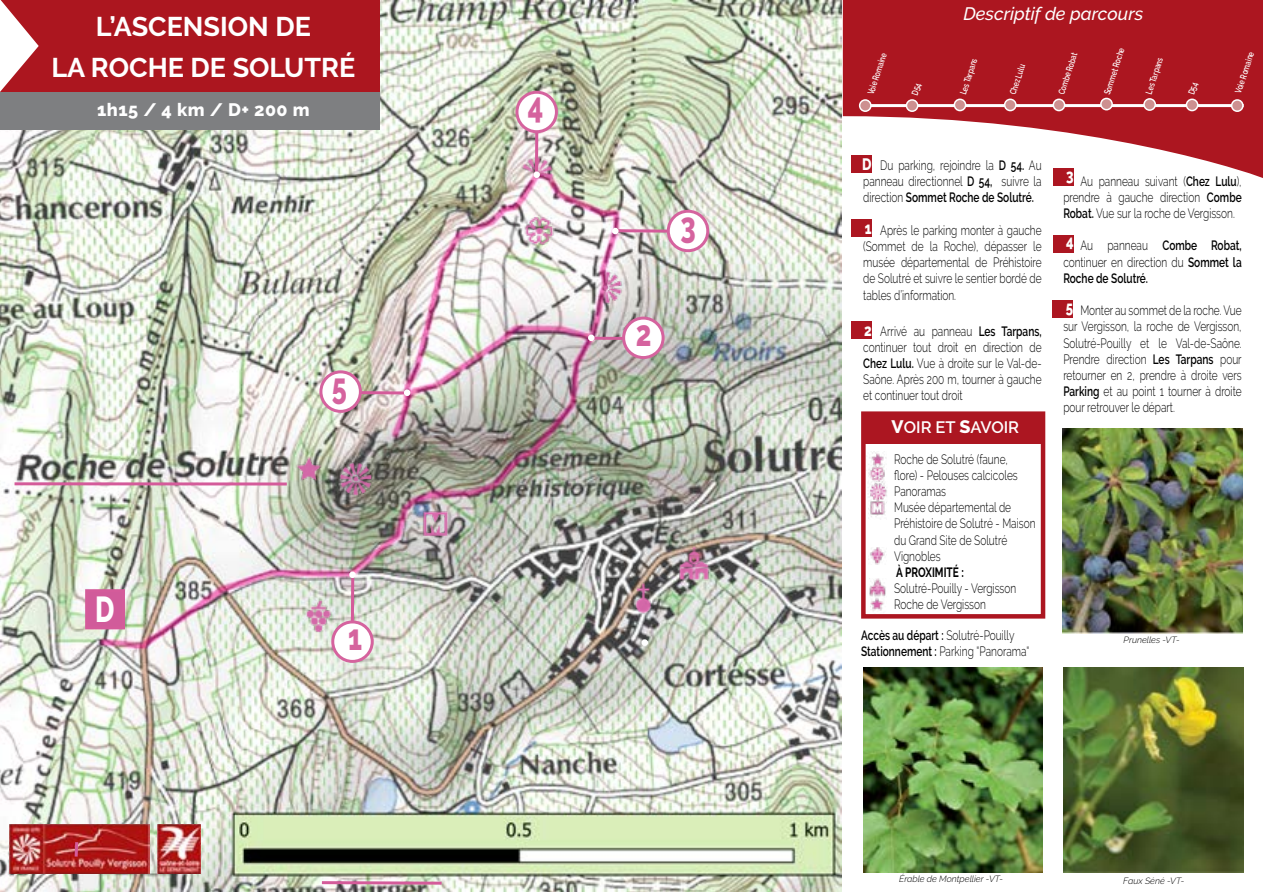
<style>
.page{position:relative;width:1263px;height:893px;background:#fff}
.page>*{position:absolute;margin:0;border:0;box-sizing:border-box;transform-origin:0 0}
.t1{font:800 36px "Raleway";color:#d5639e;scale:.75 1}
.t2{font:800 36px "Raleway";color:#fff;scale:.75 1}
.t3{font:700 27px/40.5px "Raleway";color:#fff;text-align:center}
.t4{font:italic 500 18px "Raleway";color:#fff}
.t5{font:800 18px "Raleway";letter-spacing:.025em;color:#fff}
.t6{font:600 16.5px "Raleway";color:#fff}
.t7{font:800 16.5px "Raleway";color:#fff;scale:.8 1}
.t8{font:300 13.5px/16.2px "Raleway";color:#000;text-align:justify;scale:.75 1}
.t9{font:600 13.5px/16.2px "Raleway";color:#000;text-align:justify;scale:.75 1}
.t10{font:700 13.5px "Raleway";color:#000;scale:.75 1}
.t11{font:600 9px "Raleway";color:#fff;scale:.75 1}
.t12{font:italic 300 9px "Raleway";color:#000}
.s1{font-weight:600}
.s2{font-weight:800;font-size:18px}
.s3{font-weight:300}
</style>
<div class="page">
<svg style="left:843px;top:0;width:420px;height:178px;fill:#ac1620"></svg>
<img style="left:0;top:0;width:842px;height:892px">
<div style="left:861px;top:411px;width:184px;height:208px;border:4px solid #ac1621"></div>
<img style="left:1063px;top:429px;width:179px;height:205px">
<img style="left:863px;top:667px;width:180px;height:205px">
<img style="left:1063px;top:667px;width:180px;height:205px">
<img style="left:511px;top:144px;width:58px;height:53px">
<img style="left:590px;top:265px;width:39px;height:47px">
<img style="left:328px;top:463px;width:49px;height:39px">
<img style="left:287px;top:452px;width:49px;height:36px">
<img style="left:291px;top:597px;width:50px;height:39px">
<img style="left:615px;top:577px;width:50px;height:48px">
<img style="left:671px;top:542px;width:49px;height:47px">
<img style="left:410px;top:501px;width:50px;height:48px">
<img style="left:515px;top:207px;width:49px;height:48px">
<img style="left:868px;top:483px;width:19px;height:16px">
<img style="left:868px;top:451px;width:18px;height:20px">
<img style="left:868px;top:499px;width:19px;height:20px">
<img style="left:868px;top:465px;width:16px;height:19px">
<img style="left:870px;top:597px;width:14px;height:14px">
<img style="left:869px;top:578px;width:17px;height:19px">
<img style="left:868px;top:547px;width:18px;height:17px">
<hr style="left:865px;top:104px;width:378px;height:3px;background:#fff">
<div style="left:860px;top:100px;width:11px;height:11px;background:#cd9090;border-radius:50%"></div>
<div style="left:859px;top:99px;width:13px;height:13px;border:2px solid #fff;border-radius:50%"></div>
<div style="left:954px;top:99px;width:12px;height:12px;background:#cd9090;border-radius:50%"></div>
<div style="left:954px;top:99px;width:12px;height:12px;border:2px solid #fff;border-radius:50%"></div>
<div style="left:1144px;top:99px;width:11px;height:11px;background:#cd9090;border-radius:50%"></div>
<div style="left:1143px;top:98px;width:13px;height:13px;border:2px solid #fff;border-radius:50%"></div>
<div style="left:1053px;top:99px;width:11px;height:12px;background:#cd9090;border-radius:50%"></div>
<div style="left:1052px;top:99px;width:13px;height:12px;border:2px solid #fff;border-radius:50%"></div>
<div style="left:1231px;top:100px;width:12px;height:11px;background:#cd9090;border-radius:50%"></div>
<div style="left:1231px;top:99px;width:12px;height:13px;border:2px solid #fff;border-radius:50%"></div>
<div style="left:906px;top:100px;width:12px;height:11px;background:#cd9090;border-radius:50%"></div>
<div style="left:906px;top:99px;width:12px;height:13px;border:2px solid #fff;border-radius:50%"></div>
<div style="left:1005px;top:99px;width:11px;height:12px;background:#cd9090;border-radius:50%"></div>
<div style="left:1004px;top:99px;width:13px;height:12px;border:2px solid #fff;border-radius:50%"></div>
<div style="left:1101px;top:98px;width:11px;height:12px;background:#cd9090;border-radius:50%"></div>
<div style="left:1100px;top:98px;width:13px;height:12px;border:2px solid #fff;border-radius:50%"></div>
<div style="left:1186px;top:99px;width:12px;height:12px;background:#cd9090;border-radius:50%"></div>
<div style="left:1186px;top:99px;width:12px;height:12px;border:2px solid #fff;border-radius:50%"></div>
<div style="left:851px;top:156px;width:21px;height:17px;background:#ac1621"></div>
<div style="left:851px;top:220px;width:21px;height:17px;background:#ac1621"></div>
<div style="left:851px;top:322px;width:21px;height:17px;background:#ac1621"></div>
<div style="left:1053px;top:168px;width:21px;height:18px;background:#ac1621"></div>
<div style="left:1053px;top:235px;width:21px;height:17px;background:#ac1621"></div>
<div style="left:1052px;top:300px;width:21px;height:18px;background:#ac1621"></div>
<div style="left:0;top:0;width:380px;height:93px;background:#ac161f"></div>
<svg style="left:0;top:0;width:39px;height:92px"></svg>
<div style="left:0;top:92px;width:380px;height:38px;background:#7e7f81"></div>
<div style="left:863px;top:415px;width:181px;height:29px;background:#ac1621"></div>
<img style="left:9px;top:824px;width:140px;height:50px">
<img style="left:157px;top:824px;width:44px;height:50px">
<div style="left:85px;top:589px;width:40px;height:40px;background:#d15b9a;border:3px solid #d45b9a"></div>
<svg style="left:73px;top:839px;width:7px;height:21px"></svg>
<div style="left:321px;top:372px;width:39px;height:39px;background:#fff;border-radius:50%"></div>
<div style="left:319px;top:370px;width:43px;height:43px;border:3px solid #d5639e;border-radius:50%"></div>
<svg style="left:358px;top:389px;width:52px;height:7px"></svg>
<div style="left:404px;top:389px;width:6px;height:7px;border:3px solid #fff;border-radius:50%"></div>
<svg style="left:319px;top:880px;width:126px;height:6px"></svg>
<hr style="left:15px;top:482px;width:272px;height:3px;background:#d45b9a">
<div style="left:641px;top:639px;width:7px;height:7px;border:3px solid #fff;border-radius:50%"></div>
<div style="left:333px;top:622px;width:39px;height:39px;background:#fff;border-radius:50%"></div>
<div style="left:331px;top:620px;width:43px;height:43px;border:3px solid #d5639e;border-radius:50%"></div>
<div style="left:668px;top:211px;width:40px;height:40px;background:#fff;border-radius:50%"></div>
<div style="left:667px;top:210px;width:42px;height:42px;border:3px solid #d5639e;border-radius:50%"></div>
<svg style="left:612px;top:228px;width:59px;height:6px"></svg>
<div style="left:517px;top:92px;width:39px;height:40px;background:#fff;border-radius:50%"></div>
<div style="left:515px;top:91px;width:43px;height:42px;border:3px solid #d5639e;border-radius:50%"></div>
<svg style="left:533px;top:129px;width:7px;height:50px"></svg>
<div style="left:533px;top:171px;width:7px;height:7px;border:3px solid #fff;border-radius:50%"></div>
<svg style="left:588px;top:335px;width:34px;height:7px"></svg>
<svg style="left:349px;top:572px;width:7px;height:52px"></svg>
<div style="left:349px;top:571px;width:7px;height:7px;border:3px solid #fff;border-radius:50%"></div>
<div style="left:624px;top:318px;width:39px;height:40px;background:#fff;border-radius:50%"></div>
<div style="left:622px;top:317px;width:43px;height:42px;border:3px solid #d5639e;border-radius:50%"></div>
<svg style="left:911px;top:83px;width:11px;height:13px"></svg>
<svg style="left:1188px;top:82px;width:11px;height:13px"></svg>
<h2 class="t3" style="left:51px;top:7px;width:305px">L’ASCENSION DE<br>LA ROCHE DE SOLUTRÉ</h2>
<h3 class="t5" style="left:97px;top:99px;width:214px">1h15 / 4 km / D+ 200 m</h3>
<h1 class="t2" style="left:95px;top:589px;width:27px">D</h1>
<h1 class="t1" style="left:332px;top:366px;width:22px">5</h1>
<h1 class="t1" style="left:348px;top:617px;width:20px">1</h1>
<h1 class="t1" style="left:528px;top:85px;width:22px">4</h1>
<h1 class="t1" style="left:680px;top:205px;width:22px">3</h1>
<h1 class="t1" style="left:636px;top:313px;width:22px">2</h1>
<h3 class="t4" style="left:963px;top:3px;width:181px">Descriptif de parcours</h3>
<p class="t11" style="left:865px;top:93px;width:60px;rotate:-72deg">Voie Romaine</p>
<p class="t11" style="left:958px;top:93px;width:52px;rotate:-72deg">Les Tarpans</p>
<p class="t11" style="left:1008px;top:93px;width:44px;rotate:-72deg">Chez Lulu</p>
<p class="t11" style="left:1056px;top:93px;width:60px;rotate:-72deg">Combe Robat</p>
<p class="t11" style="left:1102px;top:93px;width:67px;rotate:-72deg">Sommet Roche</p>
<p class="t11" style="left:1144px;top:92px;width:52px;rotate:-72deg">Les Tarpans</p>
<p class="t11" style="left:1233px;top:92px;width:60px;rotate:-72deg">Voie Romaine</p>
<p class="t7" style="left:862px;top:154px;width:13px">D</p>
<p class="t8" style="left:863px;top:157px;width:239px;text-indent:17px">Du parking, rejoindre la <span class="s1">D 54.</span> Au panneau directionnel <span class="s1">D 54,</span> suivre la direction <span class="s1">Sommet Roche de Solutré.</span></p>
<p class="t8" style="left:863px;top:222px;width:239px;text-indent:17px">Après le parking monter à gauche (Sommet de la Roche), dépasser le musée départemental de Préhistoire de Solutré et suivre le sentier bordé de tables d’information.</p>
<p class="t8" style="left:863px;top:323px;width:239px;text-indent:17px">Arrivé au panneau <span class="s1">Les Tarpans, </span>continuer tout droit en direction de <span class="s1">Chez Lulu.</span> Vue à droite sur le Val-de-Saône. Après 200 m, tourner à gauche et continuer tout droit</p>
<p class="t7" style="left:865px;top:218px;width:10px">1</p>
<p class="t7" style="left:864px;top:320px;width:11px">2</p>
<p class="t6" style="left:892px;top:418px;width:129px"><span class="s2">V</span>OIR ET <span class="s2">S</span>AVOIR</p>
<p class="t6" style="left:888px;top:424px;width:129px"><span class="s2">V</span>OIR ET <span class="s2">S</span>AVOIR</p>
<p class="t8" style="left:894px;top:451px;width:190px;text-align:left">Roche de Solutré (faune,<br>flore) - Pelouses calcicoles<br>Panoramas<br>Musée départemental de<br>Préhistoire de Solutré - Maison du Grand Site de Solutré<br>Vignobles</p>
<p class="t10" style="left:896px;top:564px;width:92px">À PROXIMITÉ :</p>
<p class="t8" style="left:894px;top:580px;width:164px">Solutré-Pouilly - Vergisson<br>Roche de Vergisson</p>
<p class="t8" style="left:861px;top:627px;width:226px"><span class="s1">Accès au départ :</span> Solutré-Pouilly<br><span class="s1">Stationnement :</span> Parking “Panorama“</p>
<p class="t7" style="left:1066px;top:166px;width:11px">3</p>
<p class="t8" style="left:1063px;top:173px;width:239px;text-indent:17px">Au panneau suivant (<span class="s1">Chez Lulu</span>), prendre à gauche direction <span class="s1">Combe Robat.</span> Vue sur la roche de Vergisson.</p>
<p class="t9" style="left:1063px;top:238px;width:239px;text-indent:17px"><span class="s3">Au panneau</span> Combe Robat, <span class="s3">continuer en direction du</span> Sommet la Roche de Solutré.</p>
<p class="t8" style="left:1063px;top:302px;width:239px;text-indent:17px">Monter au sommet de la roche. Vue sur Vergisson, la roche de Vergisson, Solutré-Pouilly et le Val-de-Saône.<br>Prendre direction <span class="s1">Les Tarpans</span> pour retourner en 2, prendre à droite vers <span class="s1">Parking</span> et au point 1 tourner à droite pour retrouver le départ.</p>
<p class="t7" style="left:1066px;top:232px;width:11px">4</p>
<p class="t7" style="left:1066px;top:298px;width:11px">5</p>
<p class="t12" style="left:1123px;top:635px;width:58px">Prunelles -VT-</p>
<p class="t12" style="left:899px;top:874px;width:105px">Érable de Montpellier -VT-</p>
<p class="t12" style="left:1123px;top:875px;width:63px">Faux Séné -VT-</p>
</div>
